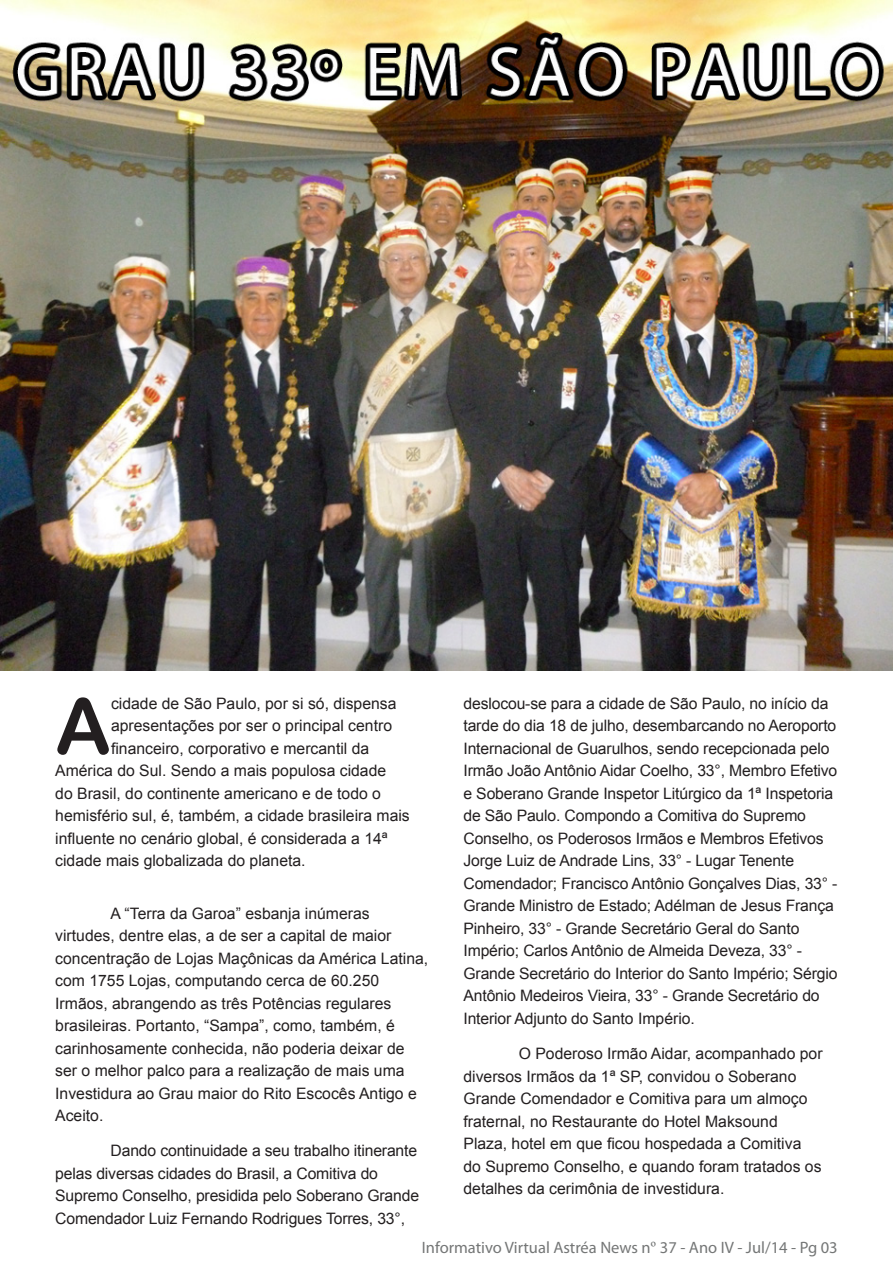
<style>
.page{position:relative;width:893px;height:1263px;background:#fff}
.page>*{position:absolute;margin:0;border:0;box-sizing:border-box;transform-origin:0 0}
.t1{font:77.55px "Arial Rounded MT Bold";color:#231f20}
.t2{font:16.5px "Myriad Pro";color:#747676}
.t3{font:15.75px/22.5px "Arial";color:#231f20}
.s1{font-family:"Times New Roman"}
</style>
<div class="page">
<img style="left:0;top:0;width:893px;height:670px">
<p class="t1" style="left:55px;top:680px;width:57px">A</p>
<p class="t3" style="left:111px;top:692px;width:287px">cidade de São Paulo, por si só, dispensa</p>
<p class="t3" style="left:111px;top:715px;width:282px">apresentações por ser o principal centro</p>
<p class="t3" style="left:111px;top:737px;width:260px">financeiro, corporativo e mercantil da</p>
<p class="t3" style="left:55px;top:760px;width:332px">América do Sul. Sendo a mais populosa cidade</p>
<p class="t3" style="left:55px;top:782px;width:327px">do Brasil, do continente americano e de todo o</p>
<p class="t3" style="left:55px;top:805px;width:356px">hemisfério sul, é, também, a cidade brasileira mais</p>
<p class="t3" style="left:55px;top:827px;width:334px">influente no cenário global, é considerada a 14ª</p>
<p class="t3" style="left:55px;top:850px;width:252px">cidade mais globalizada do planeta.</p>
<p class="t3" style="left:55px;top:902px;width:374px;text-indent:55px">A “Terra da Garoa” esbanja inúmeras virtudes, dentre elas, a de ser a capital de maior concentração de Lojas Maçônicas da América Latina, com 1755 Lojas, computando cerca de 60.250<br>Irmãos, abrangendo as três Potências regulares brasileiras. Portanto, “Sampa”, como, também, é carinhosamente conhecida, não poderia deixar de ser o melhor palco para a realização de mais uma Investidura ao Grau maior do Rito Escocês Antigo e Aceito.</p>
<p class="t3" style="left:55px;top:1140px;width:365px;text-indent:55px">Dando continuidade a seu trabalho itinerante pelas diversas cidades do Brasil, a Comitiva do Supremo Conselho, presidida pelo Soberano Grande Comendador Luiz Fernando Rodrigues Torres, 33°,</p>
<p class="t3" style="left:463px;top:692px;width:376px">deslocou-se para a cidade de São Paulo, no início da tarde do dia 18 de julho, desembarcando no Aeroporto Internacional de Guarulhos, sendo recepcionada pelo Irmão João Antônio Aidar Coelho, 33°, Membro Efetivo e Soberano Grande Inspetor Litúrgico da 1ª Inspetoria de São Paulo. Compondo a Comitiva do Supremo Conselho, os Poderosos Irmãos e Membros Efetivos Jorge Luiz de Andrade Lins, 33° - Lugar Tenente Comendador; Francisco Antônio Gonçalves Dias, 33° - Grande Ministro de Estado; Adélman de Jesus França Pinheiro, 33° - Grande Secretário Geral do Santo Império; Carlos Antônio de Almeida Deveza, 33° - Grande Secretário do Interior do Santo Império; Sérgio Antônio Medeiros Vieira, 33° - Grande Secretário do Interior Adjunto do Santo Império.</p>
<p class="t3" style="left:463px;top:1042px;width:361px;text-indent:55px">O Poderoso Irmão Aidar, acompanhado por diversos Irmãos da 1ª SP, convidou o Soberano Grande Comendador e Comitiva para um almoço fraternal, no Restaurante do Hotel Maksound Plaza, hotel em que ficou hospedada a Comitiva do Supremo Conselho, e quando foram tratados os detalhes da cerimônia de investidura.</p>
<p class="t2" style="left:422px;top:1237px;width:417px">Informativo Virtual Astréa News n<span class="s1">º</span> 37 - Ano IV - Jul/14 - Pg 03</p>
</div>
